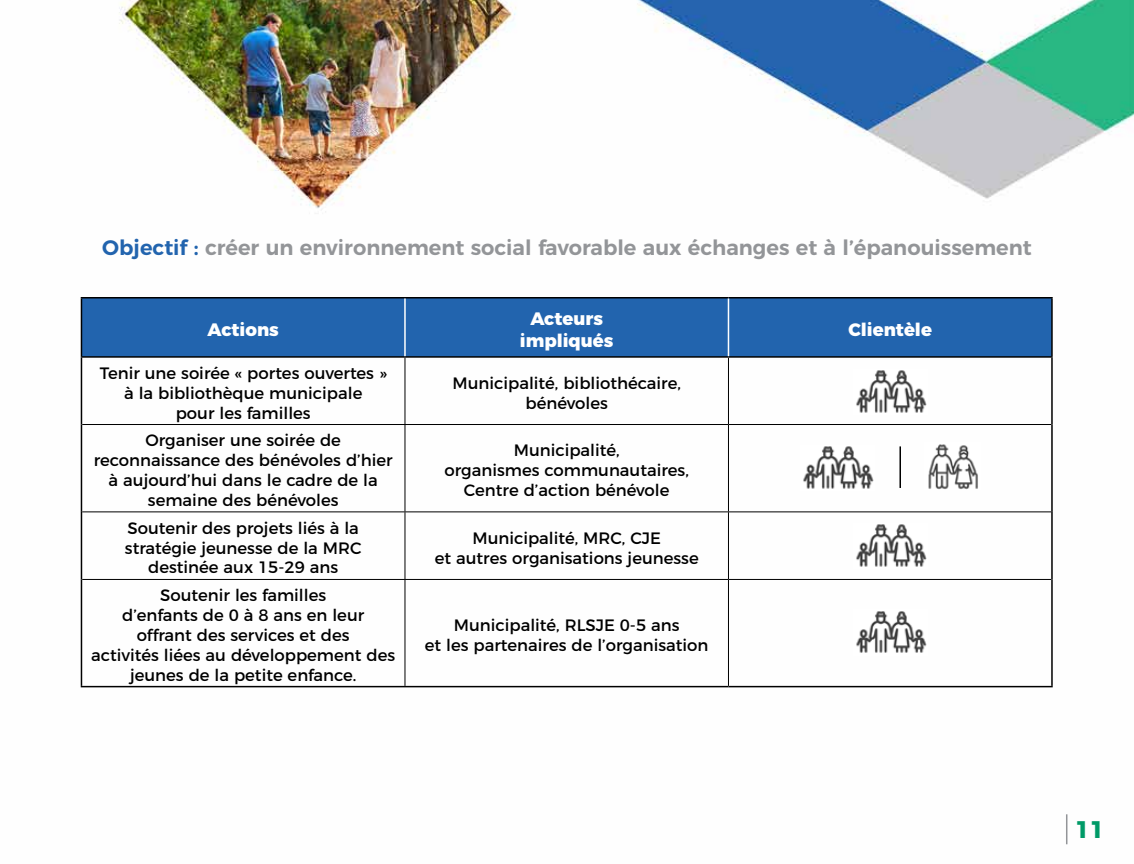
<style>
.page{position:relative;width:1134px;height:864px;background:#fff}
.page>*{position:absolute;margin:0;border:0;box-sizing:border-box;transform-origin:0 0}
.t1{font:700 24px "Montserrat";color:#009a67}
.t2{font:600 21px "Montserrat";color:#939598}
.t3{font:800 18px/21.6px "Montserrat";color:#fff;text-align:center}
.t4{font:16.5px/19.8px "Montserrat";color:#000;text-align:center}
.s1{color:#2264ae}
</style>
<div class="page">
<img style="left:80px;top:0;width:1054px;height:845px">
<div style="left:82px;top:298px;width:969px;height:58px;background:#2264ae"></div>
<hr style="left:81px;top:297px;width:324px;height:1px;background:#000">
<hr style="left:81px;top:298px;width:1px;height:58px;background:#000">
<hr style="left:405px;top:297px;width:323px;height:1px;background:#000">
<hr style="left:728px;top:297px;width:325px;height:1px;background:#000">
<hr style="left:1051px;top:298px;width:2px;height:58px;background:#000">
<hr style="left:81px;top:356px;width:324px;height:2px;background:#000">
<hr style="left:81px;top:358px;width:1px;height:67px;background:#000">
<hr style="left:405px;top:356px;width:323px;height:2px;background:#000">
<hr style="left:728px;top:356px;width:325px;height:2px;background:#000">
<hr style="left:1051px;top:358px;width:2px;height:67px;background:#000">
<hr style="left:81px;top:425px;width:1px;height:87px;background:#000">
<hr style="left:1051px;top:425px;width:2px;height:87px;background:#000">
<hr style="left:81px;top:512px;width:1px;height:67px;background:#000">
<hr style="left:1051px;top:512px;width:2px;height:67px;background:#000">
<hr style="left:81px;top:579px;width:1px;height:107px;background:#000">
<hr style="left:1051px;top:579px;width:2px;height:107px;background:#000">
<hr style="left:404px;top:298px;width:2px;height:58px;background:#fff">
<hr style="left:728px;top:298px;width:1px;height:58px;background:#fff">
<hr style="left:405px;top:358px;width:1px;height:66px;background:#000">
<hr style="left:728px;top:358px;width:1px;height:66px;background:#000">
<hr style="left:82px;top:424px;width:323px;height:1px;background:#000">
<hr style="left:405px;top:424px;width:323px;height:1px;background:#000">
<hr style="left:405px;top:425px;width:1px;height:87px;background:#000">
<hr style="left:728px;top:424px;width:323px;height:1px;background:#000">
<hr style="left:728px;top:425px;width:1px;height:87px;background:#000">
<hr style="left:82px;top:512px;width:323px;height:1px;background:#000">
<hr style="left:405px;top:512px;width:323px;height:1px;background:#000">
<hr style="left:405px;top:512px;width:1px;height:67px;background:#000">
<hr style="left:728px;top:512px;width:323px;height:1px;background:#000">
<hr style="left:728px;top:512px;width:1px;height:67px;background:#000">
<hr style="left:82px;top:579px;width:323px;height:1px;background:#000">
<hr style="left:405px;top:579px;width:323px;height:1px;background:#000">
<hr style="left:405px;top:580px;width:1px;height:106px;background:#000">
<hr style="left:728px;top:579px;width:323px;height:1px;background:#000">
<hr style="left:728px;top:580px;width:1px;height:106px;background:#000">
<hr style="left:81px;top:686px;width:324px;height:1px;background:#000">
<hr style="left:405px;top:686px;width:323px;height:1px;background:#000">
<hr style="left:728px;top:686px;width:325px;height:1px;background:#000">
<img style="left:853px;top:369px;width:75px;height:46px">
<img style="left:853px;top:523px;width:75px;height:46px">
<img style="left:853px;top:610px;width:75px;height:45px">
<img style="left:800px;top:446px;width:75px;height:45px">
<img style="left:925px;top:443px;width:55px;height:47px">
<hr style="left:899px;top:446px;width:2px;height:42px;background:#000">
<hr style="left:1066px;top:814px;width:1px;height:30px;background:#939598">
<p class="t2" style="left:102px;top:230px;width:931px"><span class="s1">Objectif :</span> créer un environnement social favorable aux échanges et à l’épanouissement</p>
<p class="t3" style="left:208px;top:317px;width:73px">Actions</p>
<p class="t3" style="left:520px;top:307px;width:95px">Acteurs impliqués</p>
<p class="t3" style="left:848px;top:317px;width:85px">Clientèle</p>
<p class="t4" style="left:100px;top:362px;width:289px">Tenir une soirée « portes ouvertes » à la bibliothèque municipale<br>pour les familles</p>
<p class="t4" style="left:453px;top:372px;width:230px">Municipalité, bibliothécaire, bénévoles</p>
<p class="t4" style="left:94px;top:429px;width:300px">Organiser une soirée de reconnaissance des bénévoles d’hier à aujourd’hui dans le cadre de la semaine des bénévoles</p>
<p class="t4" style="left:445px;top:439px;width:246px">Municipalité,<br>organismes communautaires,<br>Centre d’action bénévole</p>
<p class="t4" style="left:125px;top:517px;width:238px">Soutenir des projets liés à la stratégie jeunesse de la MRC destinée aux 15-29 ans</p>
<p class="t4" style="left:435px;top:527px;width:265px">Municipalité, MRC, CJE<br>et autres organisations jeunesse</p>
<p class="t4" style="left:91px;top:584px;width:306px">Soutenir les familles<br>d’enfants de 0 à 8 ans en leur<br>offrant des services et des<br>activités liées au développement des jeunes de la petite enfance.</p>
<p class="t4" style="left:425px;top:614px;width:285px">Municipalité, RLSJE 0-5 ans<br>et les partenaires de l’organisation</p>
<h1 class="t1" style="left:1075px;top:809px;width:31px">11</h1>
</div>
